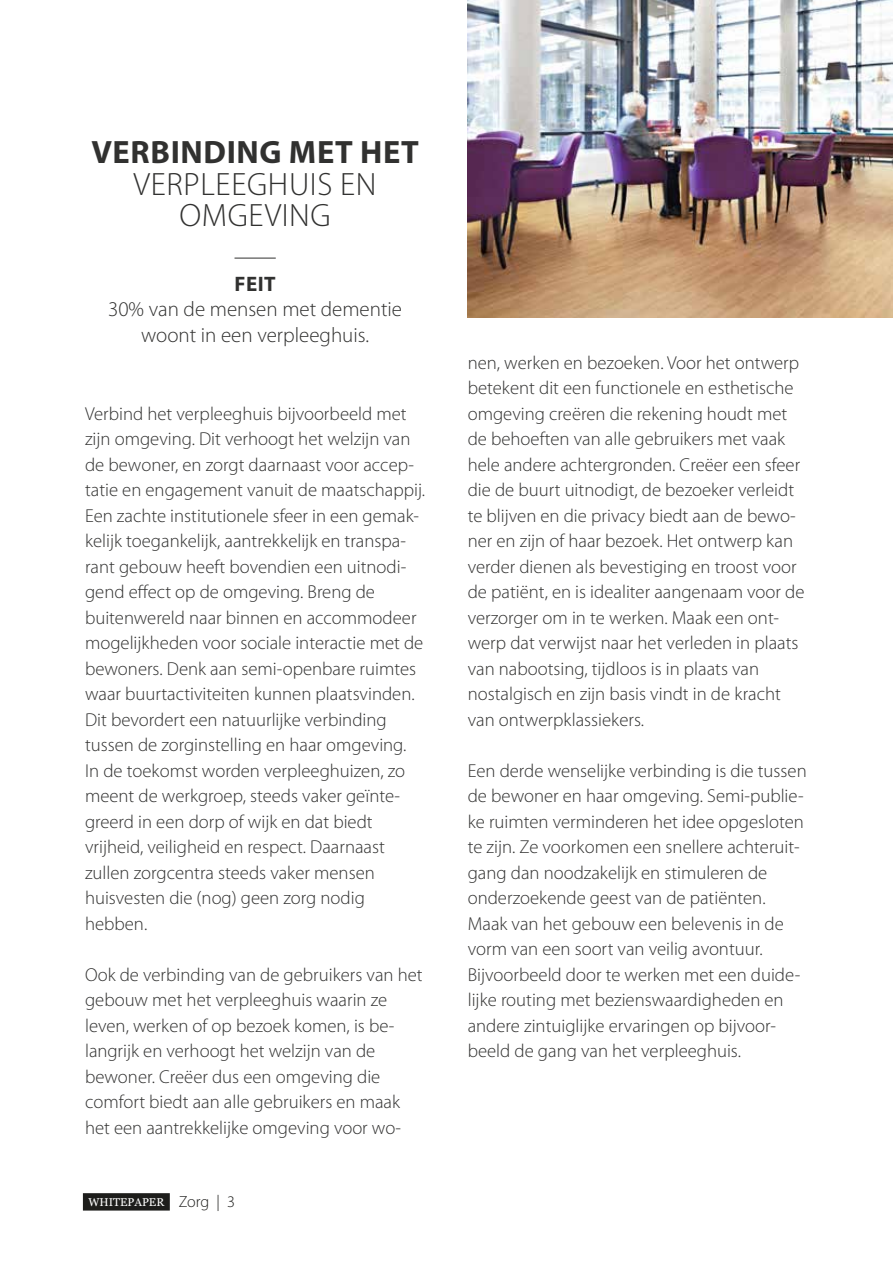
<style>
.page{position:relative;width:893px;height:1263px;background:#fff}
.page>*{position:absolute;margin:0;border:0;box-sizing:border-box;transform-origin:0 0}
.titel{font:700 32.4px/31.5px "Myriad Pro";letter-spacing:.02em;color:#313130;text-align:center}
.titel-2{font:300 32.4px "Myriad Pro";letter-spacing:.02em;color:#313130}
.feitje{font:300 21px/25.5px "Myriad Pro";color:#313130;text-align:center}
.feitje-2{font:700 21px "Myriad Pro";color:#313130}
.brood{font:300 18.75px/25.5px "Myriad Pro";color:#313130}
.t1{font:11.4px "Georgia";color:#fff}
.s1{font-weight:300}
.s2{font-family:"Myriad Pro";font-weight:300;font-size:16.2px;color:#1d1d1b}
</style>
<div class="page">
<hr style="left:234px;top:258px;width:42px;height:1px;background:#313130">
<img style="left:468px;top:0;width:425px;height:318px">
<div style="left:83px;top:1193px;width:87px;height:17px;background:#1d1d1b"></div>
<p class="titel" style="left:91px;top:137px;width:329px">VERBINDING MET HET<br><span class="s1">VERPLEEGHUIS EN</span></p>
<p class="titel-2" style="left:179px;top:198px;width:153px">OMGEVING</p>
<p class="feitje-2" style="left:235px;top:272px;width:43px">FEIT</p>
<p class="feitje" style="left:108px;top:297px;width:295px">30% van de mensen met dementie woont in een verpleeghuis.</p>
<p class="brood" style="left:85px;top:401px;width:342px">Verbind het verpleeghuis bijvoorbeeld met zijn omgeving. Dit verhoogt het welzijn van de bewoner, en zorgt daarnaast voor accep&shy;tatie en engagement vanuit de maatschappij.<br>Een zachte institutionele sfeer in een gemak&shy;kelijk toegankelijk, aantrekkelijk en transpa&shy;rant gebouw heeft bovendien een uitnodi&shy;gend effect op de omgeving. Breng de buitenwereld naar binnen en accommodeer mogelijkheden voor sociale interactie met de bewoners. Denk aan semi-openbare ruimtes waar buurtactiviteiten kunnen plaatsvinden.<br>Dit bevordert een natuurlijke verbinding tussen de zorginstelling en haar omgeving.<br>In de toekomst worden verpleeghuizen, zo meent de werkgroep, steeds vaker geïnte&shy;greerd in een dorp of wijk en dat biedt vrijheid, veiligheid en respect. Daarnaast zullen zorgcentra steeds vaker mensen huisvesten die (nog) geen zorg nodig hebben.</p>
<p class="brood" style="left:85px;top:962px;width:339px">Ook de verbinding van de gebruikers van het gebouw met het verpleeghuis waarin ze leven, werken of op bezoek komen, is be&shy;langrijk en verhoogt het welzijn van de bewoner. Creëer dus een omgeving die comfort biedt aan alle gebruikers en maak het een aantrekkelijke omgeving voor wo-</p>
<p class="t1" style="left:88px;top:1193px;width:148px">WHITEPAPER <span class="s2">Zorg | 3</span></p>
<p class="brood" style="left:468px;top:350px;width:338px">nen, werken en bezoeken. Voor het ontwerp betekent dit een functionele en esthetische omgeving creëren die rekening houdt met de behoeften van alle gebruikers met vaak hele andere achtergronden. Creëer een sfeer die de buurt uitnodigt, de bezoeker verleidt te blijven en die privacy biedt aan de bewo&shy;ner en zijn of haar bezoek. Het ontwerp kan verder dienen als bevestiging en troost voor de patiënt, en is idealiter aangenaam voor de verzorger om in te werken. Maak een ont&shy;werp dat verwijst naar het verleden in plaats van nabootsing, tijdloos is in plaats van nostalgisch en zijn basis vindt in de kracht van ontwerpklassiekers.</p>
<p class="brood" style="left:468px;top:758px;width:340px">Een derde wenselijke verbinding is die tussen de bewoner en haar omgeving. Semi-publie&shy;ke ruimten verminderen het idee opgesloten te zijn. Ze voorkomen een snellere achteruit&shy;gang dan noodzakelijk en stimuleren de onderzoekende geest van de patiënten.<br>Maak van het gebouw een belevenis in de vorm van een soort van veilig avontuur.<br>Bijvoorbeeld door te werken met een duide&shy;lijke routing met bezienswaardigheden en andere zintuiglijke ervaringen op bijvoor&shy;beeld de gang van het verpleeghuis.</p>
</div>
